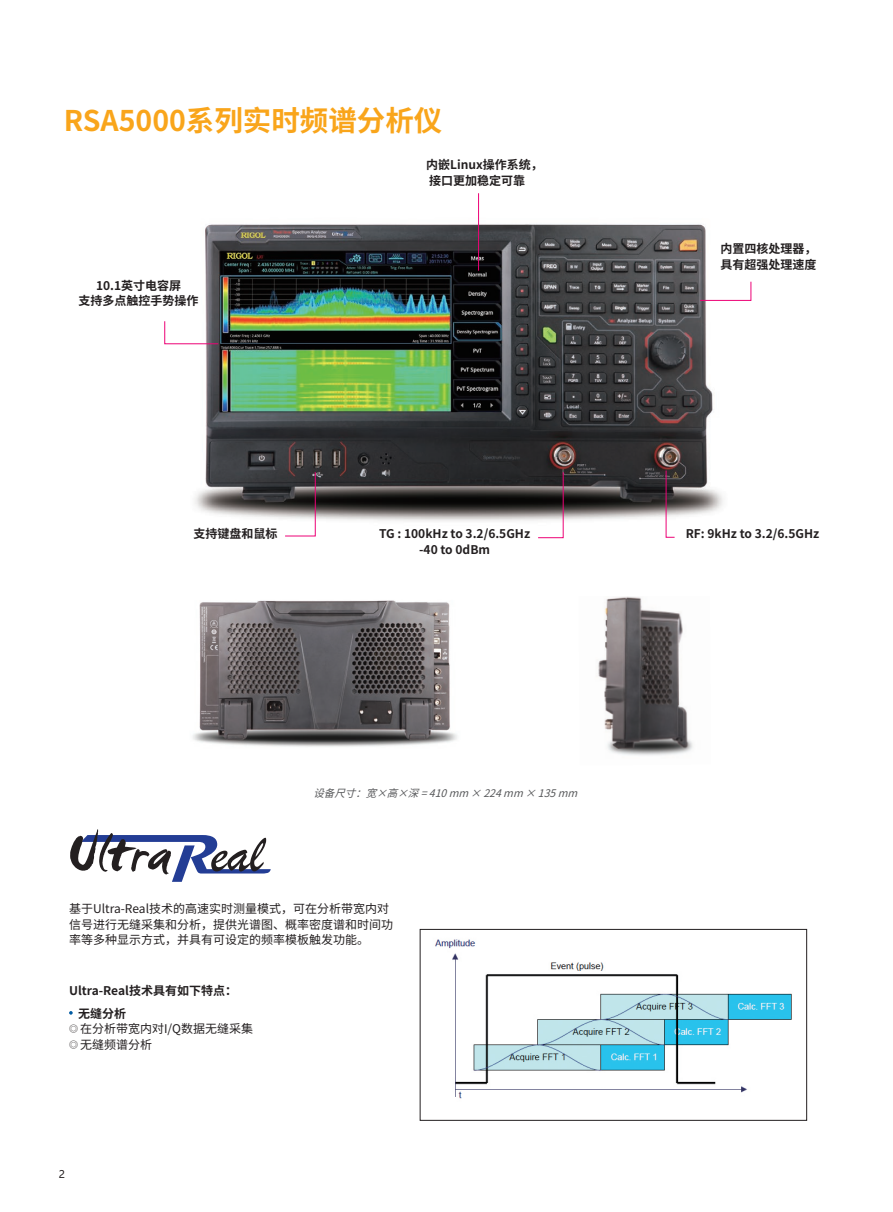
<style>
.page{position:relative;width:893px;height:1212px;background:#fff}
.page>*{position:absolute;margin:0;border:0;box-sizing:border-box;transform-origin:0 0}
.t1{font:700 28.5px "Noto Sans Hans";color:#f9a51b}
.t2{font:700 12px "Noto Sans Hans";color:#231f20}
.t3{font:12px/15.6px "Noto Sans Hans";color:#231f20}
.t4{font:italic 10.5px "Noto Sans Hans";color:#57585a}
.t5{font:10.5px "Microsoft Ya Hei";color:#231f20}
.s1{font-size:9px}
</style>
<div class="page">
<img style="left:598px;top:596px;width:95px;height:160px">
<img style="left:194px;top:193px;width:529px;height:346px">
<svg style="left:69px;top:1011px;width:4px;height:4px"></svg>
<svg style="left:70px;top:829px;width:201px;height:53px"></svg>
<img style="left:193px;top:600px;width:264px;height:147px">
<hr style="left:478px;top:193px;width:1px;height:78px;background:#ed0276">
<svg style="left:699px;top:281px;width:53px;height:20px"></svg>
<svg style="left:665px;top:470px;width:10px;height:68px"></svg>
<svg style="left:537px;top:471px;width:27px;height:67px"></svg>
<svg style="left:284px;top:471px;width:32px;height:66px"></svg>
<svg style="left:164px;top:320px;width:55px;height:25px"></svg>
<img style="left:435px;top:939px;width:357px;height:160px">
<div style="left:420px;top:929px;width:387px;height:191px;border:1px solid #231f20"></div>
<p class="t1" style="left:64px;top:105px;width:380px">RSA5000系列实时频谱分析仪</p>
<p class="t2" style="left:96px;top:279px;width:87px">10.1英寸电容屏</p>
<p class="t2" style="left:79px;top:294px;width:121px">支持多点触控手势操作</p>
<p class="t2" style="left:426px;top:158px;width:118px">内嵌Linux操作系统，</p>
<p class="t2" style="left:429px;top:174px;width:97px">接口更加稳定可靠</p>
<p class="t2" style="left:721px;top:242px;width:97px">内置四核处理器，</p>
<p class="t2" style="left:721px;top:258px;width:97px">具有超强处理速度</p>
<p class="t2" style="left:194px;top:527px;width:85px">支持键盘和鼠标</p>
<p class="t2" style="left:379px;top:527px;width:153px">TG : 100kHz to 3.2/6.5GHz</p>
<p class="t2" style="left:686px;top:527px;width:135px">RF: 9kHz to 3.2/6.5GHz</p>
<p class="t2" style="left:419px;top:543px;width:72px">-40 to 0dBm</p>
<p class="t4" style="left:313px;top:787px;width:273px">设备尺寸：宽×高×深=410mm×224mm×135mm</p>
<p class="t3" style="left:69px;top:901px;width:325px">基于Ultra-Real技术的高速实时测量模式，可在分析带宽内对信号进行无缝采集和分析，提供光谱图、概率密度谱和时间功率等多种显示方式，并具有可设定的频率模板触发功能。</p>
<p class="t2" style="left:69px;top:983px;width:169px">Ultra-Real技术具有如下特点：</p>
<p class="t2" style="left:78px;top:1006px;width:49px">无缝分析</p>
<p class="t3" style="left:69px;top:1021px;width:186px"><span class="s1">◎</span> 在分析带宽内对I/Q数据无缝采集</p>
<p class="t3" style="left:69px;top:1037px;width:85px"><span class="s1">◎</span> 无缝频谱分析</p>
<p class="t5" style="left:59px;top:1167px;width:8px">2</p>
</div>
